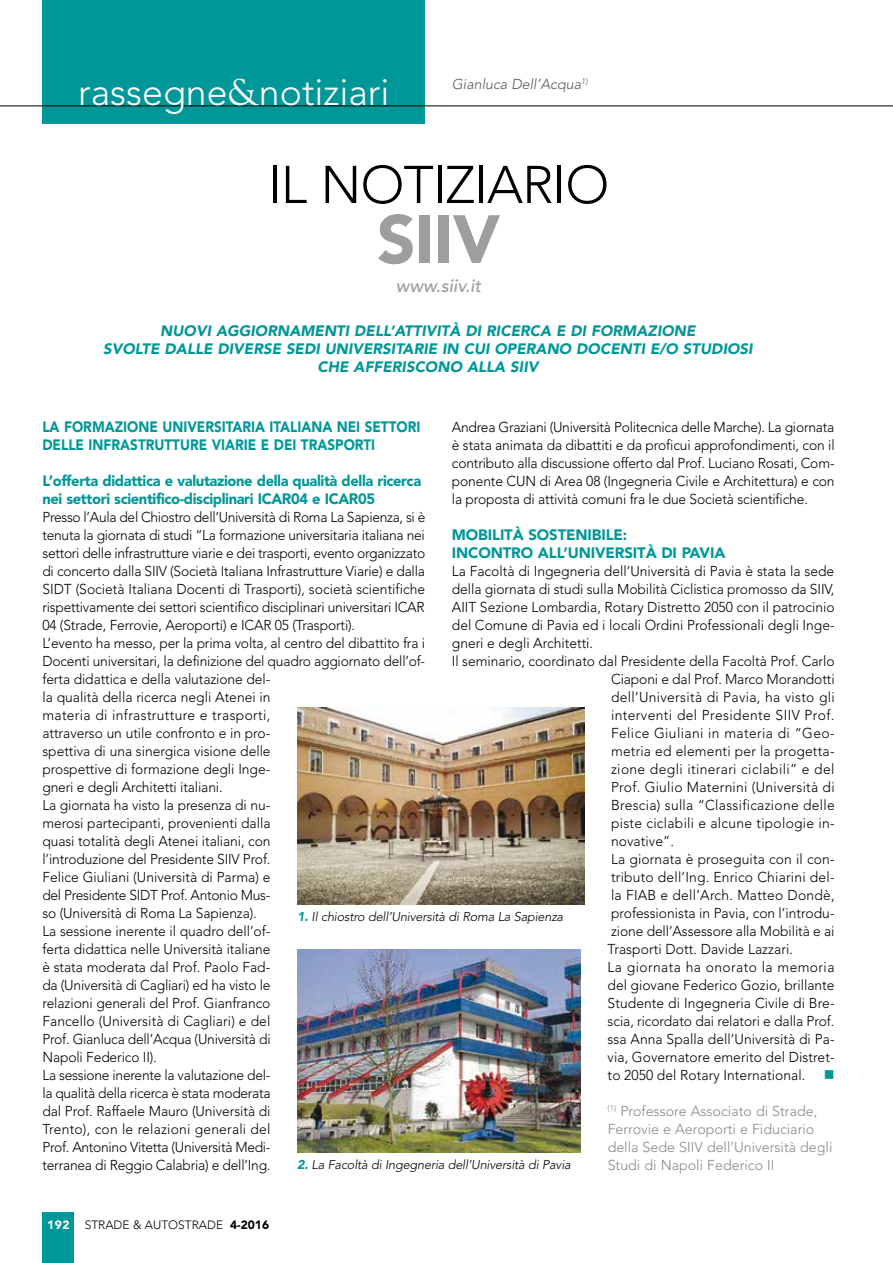
<style>
.page{position:relative;width:893px;height:1263px;background:#fff}
.page>*{position:absolute;margin:0;border:0;box-sizing:border-box;transform-origin:0 0}
.t1{font:900 67.5px "Avenir";color:#9c9e9f}
.t2{font:300 52.5px "Avenir";letter-spacing:-.015em;color:#000}
.t3{font:300 37.5px "Avenir";color:#fff}
.t4{font:italic 500 18px "Avenir";color:#9c9e9f}
.t5{font:900 15px/18px "Avenir";letter-spacing:-.01em;color:#009799}
.t6{font:italic 900 15px/18px "Avenir";color:#009799;text-align:center}
.t7{font:900 15px/18px "Avenir";letter-spacing:-.01em;color:#009799;scale:.9 1}
.t8{font:300 14.25px/18px "Avenir";letter-spacing:-.005em;color:#000}
.t9{font:300 14.25px "Avenir";letter-spacing:.02em;color:#000}
.t10{font:300 14.25px/18px "Avenir";color:#87888a}
.t11{font:300 14.25px "Avenir";letter-spacing:.03em;color:#000}
.t12{font:300 14.25px "Avenir";letter-spacing:.025em;color:#000}
.t13{font:300 14.25px "Avenir";letter-spacing:.015em;color:#000}
.t14{font:italic 300 14.25px "Avenir";color:#58585a}
.t15{font:italic 300 12.75px "Avenir";letter-spacing:-.015em;color:#000}
.t16{font:300 12px "Avenir";color:#000}
.t17{font:900 12px "Avenir";color:#fff}
.s1{font-family:"Goudy Std";font-weight:400}
.s2{color:#009799}
.s3{font-weight:900;color:#009799}
.s4{font-weight:900}
</style>
<div class="page">
<div style="left:43px;top:0;width:382px;height:124px;background:#009799"></div>
<hr style="left:0;top:106px;width:893px;height:1px;background:#000">
<div style="left:42px;top:1212px;width:32px;height:51px;background:#009799"></div>
<img style="left:297px;top:707px;width:287px;height:198px">
<img style="left:297px;top:949px;width:284px;height:203px">
<h3 class="t3" style="left:78px;top:70px;width:313px">rassegne<span class="s1">&amp;</span>notiziari</h3>
<p class="t14" style="left:452px;top:76px;width:137px">Gianluca Dell’Acqua<sup>1)</sup></p>
<h2 class="t2" style="left:268px;top:154px;width:343px">IL NOTIZIARIO</h2>
<h1 class="t1" style="left:377px;top:199px;width:125px">SIIV</h1>
<p class="t4" style="left:396px;top:276px;width:87px">www.siiv.it</p>
<p class="t6" style="left:103px;top:322px;width:651px">NUOVI AGGIORNAMENTI DELL’ATTIVITÀ DI RICERCA E DI FORMAZIONE<br>SVOLTE DALLE DIVERSE SEDI UNIVERSITARIE IN CUI OPERANO DOCENTI E/O STUDIOSI<br>CHE AFFERISCONO ALLA SIIV</p>
<p class="t7" style="left:42px;top:418px;width:421px">LA FORMAZIONE UNIVERSITARIA ITALIANA NEI SETTORI<br>DELLE INFRASTRUTTURE VIARIE E DEI TRASPORTI</p>
<p class="t5" style="left:42px;top:472px;width:380px">L’offerta didattica e valutazione della qualità della ricerca nei settori scientifico-disciplinari ICAR04 e ICAR05</p>
<p class="t8" style="left:42px;top:508px;width:384px">Presso l’Aula del Chiostro dell’Università di Roma La Sapienza, si è tenuta la giornata di studi “La formazione universitaria italiana nei settori delle infrastrutture viarie e dei trasporti, evento organizzato di concerto dalla SIIV (Società Italiana Infrastrutture Viarie) e dalla SIDT (Società Italiana Docenti di Trasporti), società scientifiche rispettivamente dei settori scientifico disciplinari universitari ICAR 04 (Strade, Ferrovie, Aeroporti) e ICAR 05 (Trasporti).<br>L’evento ha messo, per la prima volta, al centro del dibattito fra i Docenti universitari, la definizione del quadro aggiornato dell’of&shy;ferta didattica e della valutazione del-<br>la qualità della ricerca negli Atenei in<br>materia di infrastrutture e trasporti,<br>attraverso un utile confronto e in pro-<br>spettiva di una sinergica visione delle<br>prospettive di formazione degli Inge-<br>gneri e degli Architetti italiani.<br>La giornata ha visto la presenza di nu-<br>merosi partecipanti, provenienti dalla<br>quasi totalità degli Atenei italiani, con<br>l’introduzione del Presidente SIIV Prof.<br>Felice Giuliani (Università di Parma) e<br>del Presidente SIDT Prof. Antonio Mus-<br>so (Università di Roma La Sapienza).<br>La sessione inerente il quadro dell’of-<br>ferta didattica nelle Università italiane<br>è stata moderata dal Prof. Paolo Fad-<br>da (Università di Cagliari) ed ha visto le<br>relazioni generali del Prof. Gianfranco<br>Fancello (Università di Cagliari) e del<br>Prof. Gianluca dell’Acqua (Università di<br>Napoli Federico II).<br>La sessione inerente la valutazione del-<br>la qualità della ricerca è stata moderata<br>dal Prof. Raffaele Mauro (Università di<br>Trento), con le relazioni generali del<br>Prof. Antonino Vitetta (Università Medi-<br>terranea di Reggio Calabria) e dell’Ing.</p>
<p class="t8" style="left:452px;top:418px;width:384px;text-align:justify">Andrea Graziani (Università Politecnica delle Marche). La giornata è stata animata da dibattiti e da proficui approfondimenti, con il contributo alla discussione offerto dal Prof. Luciano Rosati, Com&shy;ponente CUN di Area 08 (Ingegneria Civile e Architettura) e con la proposta di attività comuni fra le due Società scientifiche.</p>
<p class="t5" style="left:452px;top:526px;width:275px">MOBILITÀ SOSTENIBILE:<br>INCONTRO ALL’UNIVERSITÀ DI PAVIA</p>
<p class="t8" style="left:452px;top:562px;width:384px">La Facoltà di Ingegneria dell’Università di Pavia è stata la sede</p>
<p class="t8" style="left:452px;top:580px;width:384px">della giornata di studi sulla Mobilità Ciclistica promosso da SIIV,</p>
<p class="t8" style="left:452px;top:598px;width:384px">AIIT Sezione Lombardia, Rotary Distretto 2050 con il patrocinio</p>
<p class="t8" style="left:452px;top:616px;width:384px">del Comune di Pavia ed i locali Ordini Professionali degli Inge-</p>
<p class="t8" style="left:452px;top:634px;width:143px">gneri e degli Architetti.</p>
<p class="t8" style="left:452px;top:652px;width:384px">Il seminario, coordinato dal Presidente della Facoltà Prof. Carlo</p>
<p class="t8" style="left:611px;top:670px;width:225px">Ciaponi e dal Prof. Marco Morandotti</p>
<p class="t12" style="left:611px;top:689px;width:225px">dell’Università di Pavia, ha visto gli</p>
<p class="t11" style="left:611px;top:707px;width:225px">interventi del Presidente SIIV Prof.</p>
<p class="t11" style="left:611px;top:725px;width:225px">Felice Giuliani in materia di “Geo-</p>
<p class="t13" style="left:611px;top:743px;width:225px">metria ed elementi per la progetta-</p>
<p class="t12" style="left:611px;top:761px;width:225px">zione degli itinerari ciclabili” e del</p>
<p class="t9" style="left:611px;top:779px;width:225px">Prof. Giulio Maternini (Università di</p>
<p class="t9" style="left:611px;top:797px;width:225px">Brescia) sulla “Classificazione delle</p>
<p class="t9" style="left:611px;top:815px;width:225px">piste ciclabili e alcune tipologie in-</p>
<p class="t8" style="left:611px;top:832px;width:64px">novative”.</p>
<p class="t8" style="left:611px;top:850px;width:225px">La giornata è proseguita con il con-</p>
<p class="t13" style="left:611px;top:869px;width:225px">tributo dell’Ing. Enrico Chiarini del-</p>
<p class="t9" style="left:611px;top:887px;width:225px">la FIAB e dell’Arch. Matteo Dondè,</p>
<p class="t8" style="left:611px;top:904px;width:225px">professionista in Pavia, con l’introdu-</p>
<p class="t8" style="left:611px;top:922px;width:225px">zione dell’Assessore alla Mobilità e ai</p>
<p class="t8" style="left:608px;top:940px;width:187px">Trasporti Dott. Davide Lazzari.</p>
<p class="t11" style="left:608px;top:959px;width:228px">La giornata ha onorato la memoria</p>
<p class="t8" style="left:608px;top:976px;width:228px">del giovane Federico Gozio, brillante</p>
<p class="t8" style="left:608px;top:994px;width:228px">Studente di Ingegneria Civile di Bre-</p>
<p class="t8" style="left:608px;top:1012px;width:228px">scia, ricordato dai relatori e dalla Prof.</p>
<p class="t8" style="left:608px;top:1030px;width:228px">ssa Anna Spalla dell’Università di Pa-</p>
<p class="t8" style="left:608px;top:1048px;width:228px">via, Governatore emerito del Distret-</p>
<p class="t8" style="left:608px;top:1066px;width:228px">to 2050 del Rotary International. <span class="s2">■</span></p>
<p class="t10" style="left:608px;top:1102px;width:226px"><sup>(1)</sup> Professore Associato di Strade, Ferrovie e Aeroporti e Fiduciario della Sede SIIV dell’Università degli Studi di Napoli Federico II</p>
<p class="t15" style="left:297px;top:909px;width:267px"><span class="s3">1.</span> Il chiostro dell’Università di Roma La Sapienza</p>
<p class="t15" style="left:297px;top:1157px;width:275px"><span class="s3">2.</span> La Facoltà di Ingegneria dell’Università di Pavia</p>
<p class="t17" style="left:47px;top:1217px;width:24px">192</p>
<p class="t16" style="left:85px;top:1218px;width:186px">STRADE &amp; AUTOSTRADE <span class="s4">4-2016</span></p>
</div>
